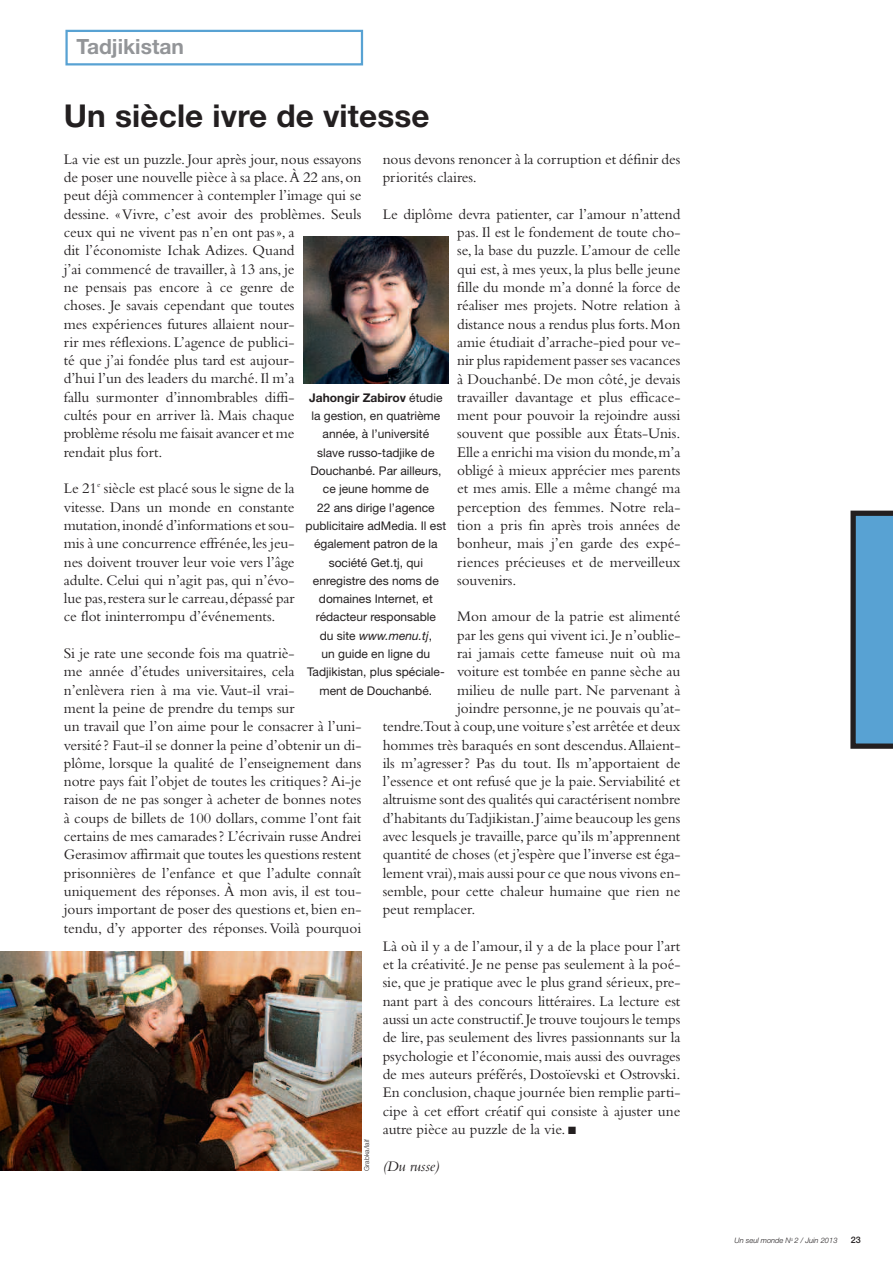
<style>
.page{position:relative;width:893px;height:1263px;background:#fff}
.page>*{position:absolute;margin:0;border:0;box-sizing:border-box;transform-origin:0 0}
.t1{font:700 31.5px "Helvetica Neue";letter-spacing:.005em;color:#231f20}
.t2{font:700 21px "Helvetica Neue";color:#939598}
.t3{font:15.3px/18.3px "Bembo";letter-spacing:-.005em;color:#231f20}
.t4{font:italic 15.3px "Bembo";letter-spacing:-.005em;color:#231f20}
.t5{font:12px/18.3px "Helvetica Neue";color:#231f20;text-align:center}
.t6{font:500 9px "Helvetica Neue";color:#231f20}
.t7{font:italic 300 7.5px "Helvetica Neue";color:#231f20}
.t8{font:300 6.75px "Helvetica Neue";color:#231f20}
.s1{font-weight:700}
.s2{font-style:italic}
</style>
<div class="page">
<svg style="left:850px;top:511px;width:43px;height:238px"></svg>
<img style="left:0;top:951px;width:362px;height:220px">
<img style="left:304px;top:237px;width:144px;height:147px">
<div style="left:65px;top:30px;width:298px;height:35px;border:2px solid #58a2d3"></div>
<h2 class="t2" style="left:77px;top:39px;width:109px">Tadjikistan</h2>
<h1 class="t1" style="left:64px;top:105px;width:367px">Un siècle ivre de vitesse</h1>
<p class="t3" style="left:64px;top:151px;width:299px">La vie est un puzzle. Jour après jour, nous essayons de poser une nouvelle pièce à sa place.À 22 ans,on peut déjà commencer à contempler l’image qui se dessine. «Vivre, c’est avoir des problèmes. Seuls ceux qui ne vivent pas n’en ont pas», a<br>dit l’économiste Ichak Adizes. Quand<br>j’ai commencé de travailler, à 13 ans, je<br>ne pensais pas encore à ce genre de<br>choses. Je savais cependant que toutes<br>mes expériences futures allaient nour-<br>rir mes réflexions. L’agence de publici-<br>té que j’ai fondée plus tard est aujour-<br>d’hui l’un des leaders du marché.Il m’a<br>fallu surmonter d’innombrables diffi-<br>cultés pour en arriver là. Mais chaque<br>problème résolu me faisait avancer et me<br>rendait plus fort.</p>
<p class="t3" style="left:64px;top:481px;width:232px;text-align:justify">Le 21<sup>e</sup> siècle est placé sous le signe de la vitesse. Dans un monde en constante mutation,inondé d’informations et sou&shy;mis à une concurrence effrénée,les jeu&shy;nes doivent trouver leur voie vers l’âge adulte. Celui qui n’agit pas, qui n’évo&shy;lue pas,restera sur le carreau,dépassé par ce flot ininterrompu d’événements.</p>
<p class="t3" style="left:64px;top:646px;width:299px">Si je rate une seconde fois ma quatriè-<br>me année d’études universitaires, cela<br>n’enlèvera rien à ma vie.Vaut-il vrai-<br>ment la peine de prendre du temps sur<br>un travail que l’on aime pour le consacrer à l’uni&shy;versité ? Faut-il se donner la peine d’obtenir un di&shy;plôme, lorsque la qualité de l’enseignement dans notre pays fait l’objet de toutes les critiques? Ai-je raison de ne pas songer à acheter de bonnes notes à coups de billets de 100 dollars, comme l’ont fait certains de mes camarades? L’écrivain russeAndrei Gerasimov affirmait que toutes les questions restent prisonnières de l’enfance et que l’adulte connaît uniquement des réponses. À mon avis, il est tou&shy;jours important de poser des questions et, bien en&shy;tendu, d’y apporter des réponses.Voilà pourquoi</p>
<p class="t3" style="left:383px;top:151px;width:299px">nous devons renoncer à la corruption et définir des priorités claires.</p>
<p class="t3" style="left:457px;top:206px;width:225px;text-align:justify;text-indent:-74px">Le diplôme devra patienter, car l’amour n’attend pas. Il est le fondement de toute cho&shy;se, la base du puzzle. L’amour de celle qui est, à mes yeux, la plus belle jeune fille du monde m’a donné la force de réaliser mes projets. Notre relation à distance nous a rendus plus forts.Mon amie étudiait d’arrache-pied pour ve&shy;nir plus rapidement passer ses vacances à Douchanbé. De mon côté, je devais travailler davantage et plus efficace&shy;ment pour pouvoir la rejoindre aussi souvent que possible aux États-Unis.<br>Elle a enrichi ma vision du monde,m’a obligé à mieux apprécier mes parents et mes amis. Elle a même changé ma perception des femmes. Notre rela&shy;tion a pris fin après trois années de bonheur, mais j’en garde des expé&shy;riences précieuses et de merveilleux souvenirs.</p>
<p class="t3" style="left:457px;top:609px;width:225px">Mon amour de la patrie est alimenté</p>
<p class="t3" style="left:457px;top:627px;width:225px">par les gens qui vivent ici.Je n’oublie-</p>
<p class="t3" style="left:457px;top:646px;width:225px">rai jamais cette fameuse nuit où ma</p>
<p class="t3" style="left:457px;top:664px;width:225px">voiture est tombée en panne sèche au</p>
<p class="t3" style="left:457px;top:682px;width:225px">milieu de nulle part. Ne parvenant à</p>
<p class="t3" style="left:457px;top:700px;width:225px">joindre personne, je ne pouvais qu’at-</p>
<p class="t3" style="left:383px;top:719px;width:299px">tendre.Tout à coup,une voiture s’est arrêtée et deux</p>
<p class="t3" style="left:383px;top:737px;width:299px">hommes très baraqués en sont descendus.Allaient-</p>
<p class="t3" style="left:383px;top:755px;width:299px">ils m’agresser? Pas du tout. Ils m’apportaient de</p>
<p class="t3" style="left:383px;top:774px;width:299px">l’essence et ont refusé que je la paie. Serviabilité et</p>
<p class="t3" style="left:383px;top:792px;width:299px">altruisme sont des qualités qui caractérisent nombre</p>
<p class="t3" style="left:383px;top:810px;width:299px">d’habitants duTadjikistan.J’aime beaucoup les gens</p>
<p class="t3" style="left:383px;top:829px;width:299px">avec lesquels je travaille, parce qu’ils m’apprennent</p>
<p class="t3" style="left:383px;top:847px;width:299px">quantité de choses (et j’espère que l’inverse est éga-</p>
<p class="t3" style="left:383px;top:865px;width:299px">lement vrai),mais aussi pour ce que nous vivons en-</p>
<p class="t3" style="left:383px;top:883px;width:299px">semble, pour cette chaleur humaine que rien ne</p>
<p class="t3" style="left:383px;top:902px;width:94px">peut remplacer.</p>
<p class="t3" style="left:383px;top:938px;width:299px;text-align:justify">Là où il y a de l’amour, il y a de la place pour l’art et la créativité. Je ne pense pas seulement à la poé&shy;sie, que je pratique avec le plus grand sérieux, pre&shy;nant part à des concours littéraires. La lecture est aussi un acte constructif.Je trouve toujours le temps de lire, pas seulement des livres passionnants sur la psychologie et l’économie,mais aussi des ouvrages de mes auteurs préférés, Dostoïevski et Ostrovski.<br>En conclusion, chaque journée bien remplie parti&shy;cipe à cet effort créatif qui consiste à ajuster une autre pièce au puzzle de la vie. ■</p>
<p class="t4" style="left:383px;top:1160px;width:58px">(Du russe)</p>
<p class="t5" style="left:306px;top:390px;width:142px"><span class="s1">Jahongir Zabirov</span> étudie la gestion, en quatrième année, à l’université<br>slave russo-tadjike de<br>Douchanbé. Par ailleurs, ce jeune homme de<br>22 ans dirige l’agence publicitaire adMedia. Il est également patron de la société Get.tj, qui enregistre des noms de domaines Internet, et rédacteur responsable<br>du site <span class="s2">www.menu.tj</span>,<br>un guide en ligne du<br>Tadjikistan, plus spéciale&shy;ment de Douchanbé.</p>
<p class="t8" style="left:364px;top:1171px;width:33px;rotate:-90deg">Grabka/laif</p>
<p class="t7" style="left:734px;top:1238px;width:105px">Un seul monde N<sup>o</sup> 2 / Juin 2013</p>
<p class="t6" style="left:851px;top:1237px;width:12px">23</p>
</div>
